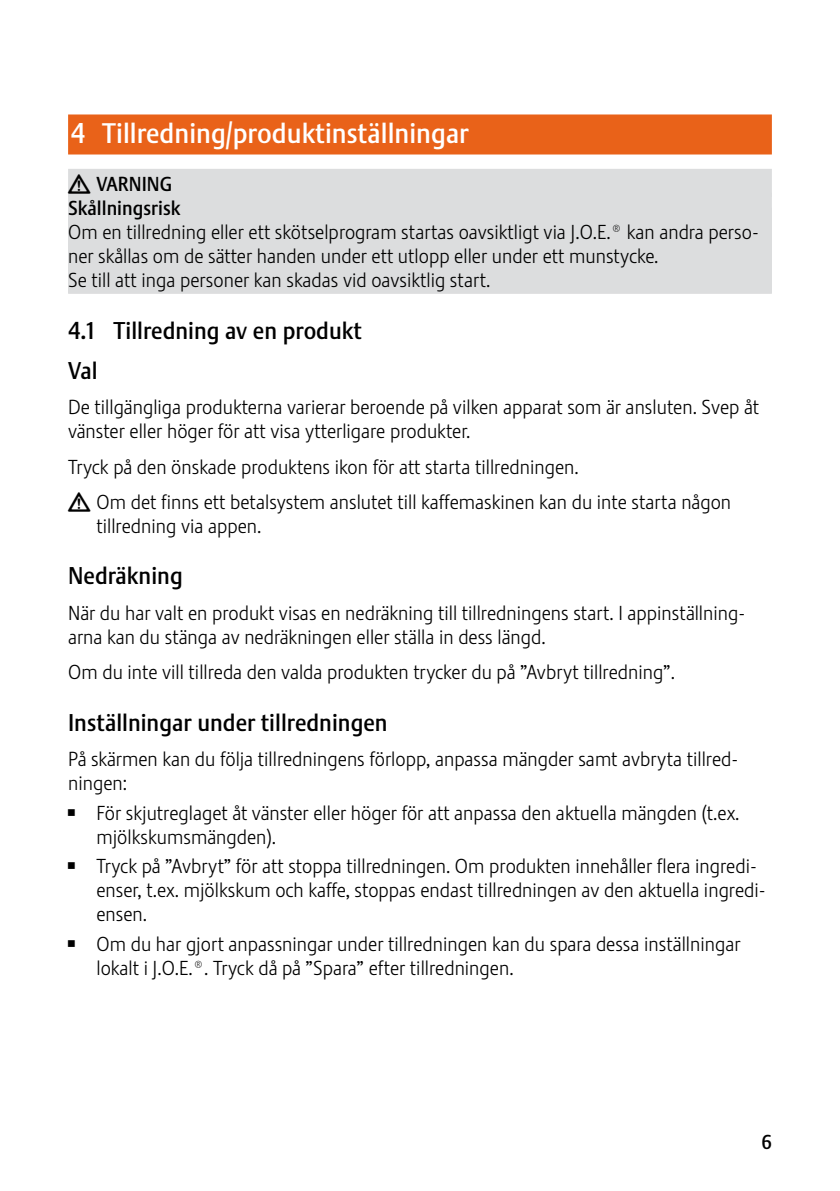
<style>
.page{position:relative;width:840px;height:1191px;background:#fff}
.page>*{position:absolute;margin:0;border:0;box-sizing:border-box;transform-origin:0 0}
.t1{font:28px "Stalemate Pro 2 J Medium";color:#fff}
.t2{font:24px/40.2px "Stalemate Pro 2 J Medium";color:#000}
.t3{font:20px/24px "Stalemate Pro 2 J Light";color:#000}
.t4{font:20px/24px "Stalemate Pro 2 J Medium";color:#000}
.s1{font-family:"Jura Pict 2006"}
</style>
<div class="page">
<div style="left:68px;top:114px;width:703px;height:40px;background:#e96219"></div>
<div style="left:68px;top:169px;width:703px;height:28px;background:#dcddde"></div>
<div style="left:68px;top:193px;width:703px;height:28px;background:#dcddde"></div>
<div style="left:68px;top:208px;width:703px;height:86px;background:#dcddde"></div>
<h1 class="t1" style="left:71px;top:116px;width:399px">4 Tillredning/produktinställningar</h1>
<p class="t4" style="left:68px;top:172px;width:114px"><span class="s1">J</span> VARNING<br>Skållningsrisk</p>
<p class="t3" style="left:68px;top:220px;width:691px">Om en tillredning eller ett skötselprogram startas oavsiktligt via J.O.E.® kan andra perso&shy;ner skållas om de sätter handen under ett utlopp eller under ett munstycke.<br>Se till att inga personer kan skadas vid oavsiktlig start.</p>
<p class="t2" style="left:68px;top:310px;width:295px">4.1 Tillredning av en produkt<br>Val</p>
<p class="t3" style="left:68px;top:395px;width:692px">De tillgängliga produkterna varierar beroende på vilken apparat som är ansluten. Svep åt vänster eller höger för att visa ytterligare produkter.</p>
<p class="t3" style="left:68px;top:449px;width:664px;line-height:35.4px">Tryck på den önskade produktens ikon för att starta tillredningen.<br><span class="s1">J</span> Om det finns ett betalsystem anslutet till kaffemaskinen kan du inte starta någon</p>
<p class="t3" style="left:96px;top:514px;width:166px">tillredning via appen.</p>
<p class="t2" style="left:68px;top:556px;width:116px">Nedräkning</p>
<p class="t3" style="left:68px;top:601px;width:678px">När du har valt en produkt visas en nedräkning till tillredningens start. I appinställning&shy;arna kan du stänga av nedräkningen eller ställa in dess längd.</p>
<p class="t3" style="left:68px;top:660px;width:608px">Om du inte vill tillreda den valda produkten trycker du på ”Avbryt tillredning”.</p>
<p class="t2" style="left:68px;top:702px;width:321px">Inställningar under tillredningen</p>
<p class="t3" style="left:68px;top:747px;width:671px">På skärmen kan du följa tillredningens förlopp, anpassa mängder samt avbryta tillred&shy;ningen:</p>
<p class="t3" style="left:96px;top:800px;width:644px;text-indent:-28px"><span class="s1">Z</span> För skjutreglaget åt vänster eller höger för att anpassa den aktuella mängden (t.ex. mjölkskumsmängden).</p>
<p class="t3" style="left:96px;top:854px;width:670px;text-indent:-28px"><span class="s1">Z</span> Tryck på ”Avbryt” för att stoppa tillredningen. Om produkten innehåller flera ingredi&shy;enser, t.ex. mjölkskum och kaffe, stoppas endast tillredningen av den aktuella ingredi&shy;ensen.</p>
<p class="t3" style="left:96px;top:932px;width:645px;text-indent:-28px"><span class="s1">Z</span> Om du har gjort anpassningar under tillredningen kan du spara dessa inställningar lokalt i J.O.E.®. Tryck då på ”Spara” efter tillredningen.</p>
<p class="t4" style="left:761px;top:1130px;width:12px">6</p>
</div>
